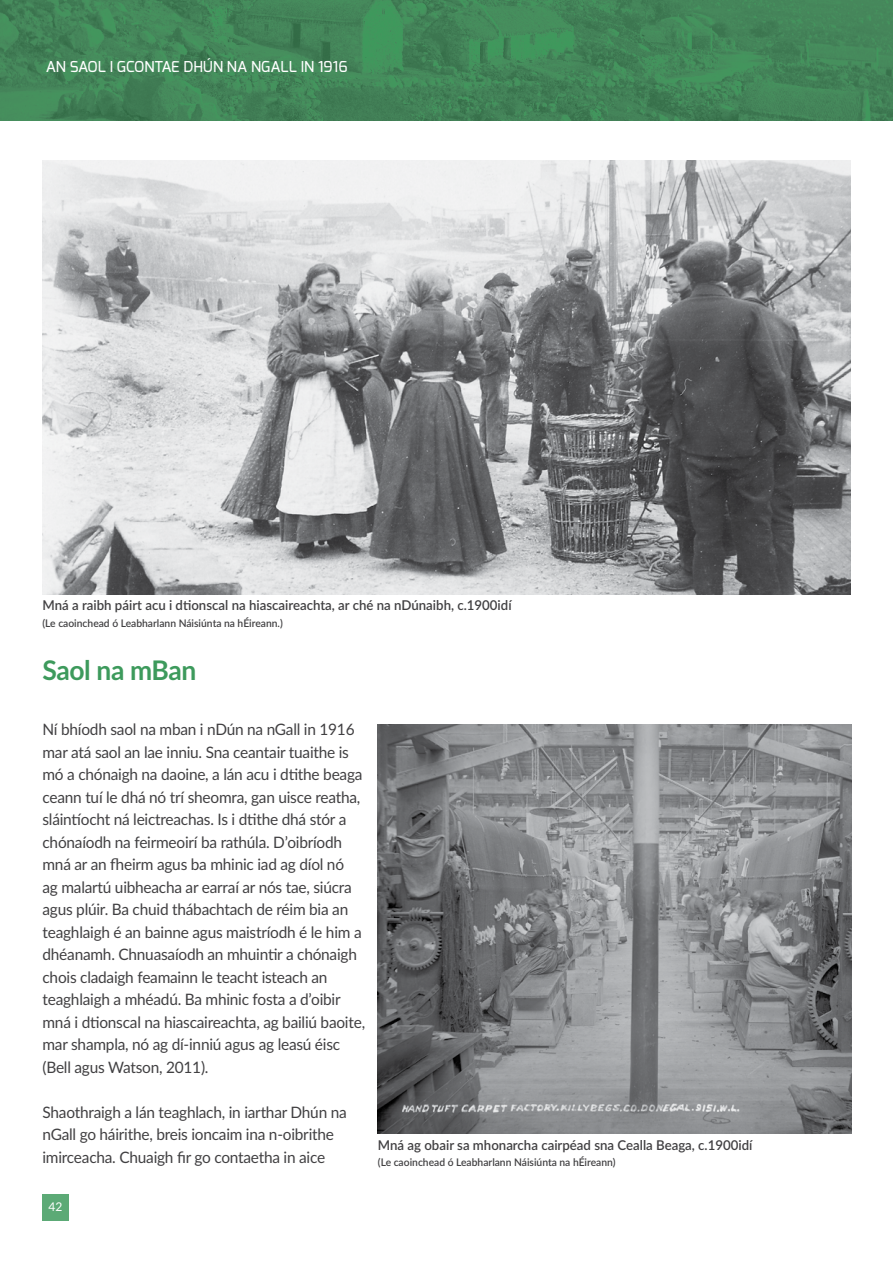
<style>
.page{position:relative;width:893px;height:1263px;background:#fff}
.page>*{position:absolute;margin:0;border:0;box-sizing:border-box;transform-origin:0 0}
.t1{font:700 27px "Lato";letter-spacing:-.015em;color:#3d9a5c}
.t2{font:15.75px/22.5px "Lato";letter-spacing:-.015em;color:#414042}
.t3{font:500 15px "Exo";color:#fff}
.t4{font:600 13.5px "Lato";color:#414042}
.t5{font:12px "Lato";color:#fff}
.t6{font:600 10.5px "Lato";color:#414042}
</style>
<div class="page">
<img style="left:0;top:0;width:893px;height:120px">
<div style="left:43px;top:1194px;width:26px;height:26px;background:#5caa76"></div>
<img style="left:43px;top:161px;width:807px;height:433px">
<img style="left:378px;top:724px;width:473px;height:409px">
<p class="t3" style="left:46px;top:57px;width:303px">AN SAOL I GCONTAE DHÚN NA NGALL IN 1916</p>
<p class="t4" style="left:43px;top:596px;width:471px">Mná a raibh páirt acu i dtionscal na hiascaireachta, ar ché na nDúnaibh, c.1900idí</p>
<p class="t6" style="left:43px;top:615px;width:242px">(Le caoinchead ó Leabharlann Náisiúnta na hÉireann.)</p>
<h1 class="t1" style="left:43px;top:650px;width:155px">Saol na mBan</h1>
<p class="t2" style="left:43px;top:718px;width:324px">Ní bhíodh saol na mban i nDún na nGall in 1916 mar atá saol an lae inniu. Sna ceantair tuaithe is mó a chónaigh na daoine, a lán acu i dtithe beaga ceann tuí le dhá nó trí sheomra, gan uisce reatha, sláintíocht ná leictreachas. Is i dtithe dhá stór a chónaíodh na feirmeoirí ba rathúla. D’oibríodh mná ar an fheirm agus ba mhinic iad ag díol nó<br>ag malartú uibheacha ar earraí ar nós tae, siúcra agus plúir. Ba chuid thábachtach de réim bia an teaghlaigh é an bainne agus maistríodh é le him a dhéanamh. Chnuasaíodh an mhuintir a chónaigh chois cladaigh feamainn le teacht isteach an teaghlaigh a mhéadú. Ba mhinic fosta a d’oibir mná i dtionscal na hiascaireachta, ag bailiú baoite, mar shampla, nó ag dí-inniú agus ag leasú éisc (Bell agus Watson, 2011).</p>
<p class="t2" style="left:43px;top:1100px;width:306px">Shaothraigh a lán teaghlach, in iarthar Dhún na nGall go háirithe, breis ioncaim ina n-oibrithe imirceacha. Chuaigh fir go contaetha in aice</p>
<p class="t5" style="left:49px;top:1198px;width:15px">42</p>
<p class="t4" style="left:378px;top:1135px;width:376px">Mná ag obair sa mhonarcha cairpéad sna Cealla Beaga, c.1900idí</p>
<p class="t6" style="left:378px;top:1155px;width:239px">(Le caoinchead ó Leabharlann Náisiúnta na hÉireann)</p>
</div>
